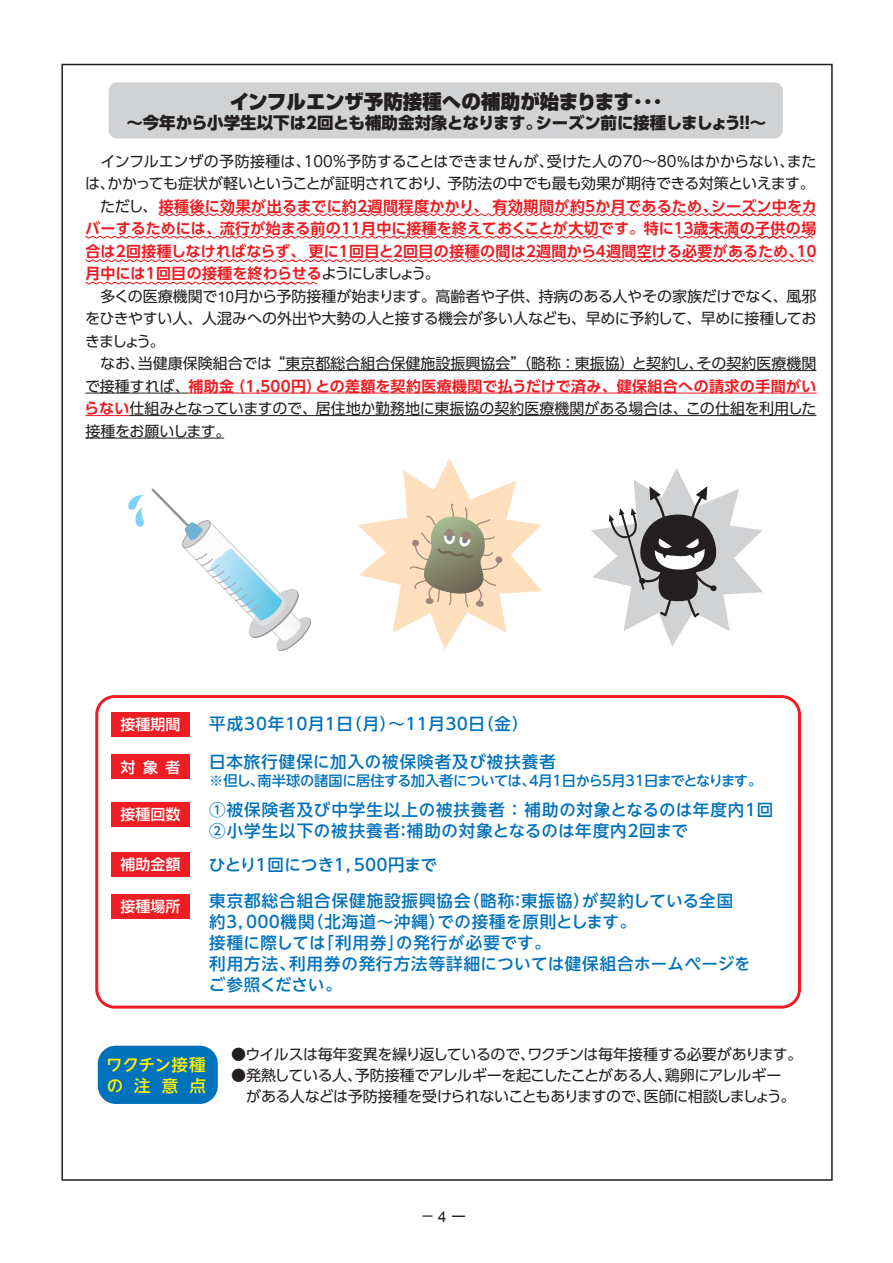
<style>
.page{position:relative;width:893px;height:1263px;background:#fff}
.page>*{position:absolute;margin:0;border:0;box-sizing:border-box;transform-origin:0 0}
.t1{font:900 19.5px "Shin Go Pro";letter-spacing:-.005em;color:#231f20}
.t2{font:500 16.5px/21px "UD Shin Go NT Pro";letter-spacing:.05em;color:#0072bc}
.t3{font:800 16.5px "UD Shin Go Pro";letter-spacing:-.015em;color:#231f20}
.t4{font:500 16.5px "UD Shin Go NT Pro";letter-spacing:-.135em;color:#0072bc}
.t5{font:500 16.5px "UD Shin Go NT Pro";letter-spacing:-.03em;color:#0072bc}
.t6{font:500 16.5px/21px "UD Shin Go NT Pro";letter-spacing:.045em;color:#fff101}
.t7{font:15px/22.5px "UD Shin Go Pro";letter-spacing:-.015em;color:#231f20}
.t8{font:700 15px/22.5px "UD Shin Go Pro De";letter-spacing:.015em;color:#ee1d23}
.t9{font:500 15px "Shin Go Pro";color:#fff}
.t10{font:500 14.25px "UD Shin Go NT Pro";letter-spacing:-.035em;color:#0072bc}
.s1{font-family:"Arial"}
.s2{font-family:"UD Shin Go Pro";font-weight:400;color:#231f20}
.s3{font-family:"UD Shin Go Pro De";font-weight:700;color:#ee1d23}
</style>
<div class="page">
<svg style="left:158px;top:213px;width:658px;height:4px"></svg>
<svg style="left:85px;top:281px;width:232px;height:4px"></svg>
<svg style="left:85px;top:235px;width:518px;height:4px"></svg>
<hr style="left:278px;top:370px;width:268px;height:1px;background:#231f20">
<svg style="left:546px;top:370px;width:29px;height:1px"></svg>
<hr style="left:575px;top:370px;width:241px;height:1px;background:#231f20">
<hr style="left:85px;top:393px;width:45px;height:1px;background:#231f20">
<hr style="left:130px;top:393px;width:58px;height:1px;background:#231f20">
<hr style="left:188px;top:393px;width:629px;height:1px;background:#ee1d23">
<svg style="left:85px;top:415px;width:44px;height:1px"></svg>
<hr style="left:129px;top:415px;width:687px;height:1px;background:#231f20">
<hr style="left:85px;top:438px;width:139px;height:1px;background:#231f20">
<div style="left:109px;top:82px;width:674px;height:56px;background:#d1d2d4;border-radius:9px"></div>
<div style="left:111px;top:894px;width:79px;height:24px;background:#ee1d23"></div>
<div style="left:111px;top:852px;width:79px;height:25px;background:#ee1d23"></div>
<div style="left:111px;top:802px;width:79px;height:24px;background:#ee1d23"></div>
<div style="left:111px;top:754px;width:79px;height:25px;background:#ee1d23"></div>
<div style="left:111px;top:712px;width:79px;height:25px;background:#ee1d23"></div>
<div style="left:95px;top:695px;width:706px;height:313px;border:3px solid #ee1d23;border-radius:18px"></div>
<svg style="left:151px;top:488px;width:160px;height:163px"></svg>
<svg style="left:128px;top:495px;width:16px;height:32px"></svg>
<div style="left:98px;top:1046px;width:120px;height:58px;background:#0072bc;border-radius:18px"></div>
<svg style="left:591px;top:468px;width:172px;height:179px"></svg>
<svg style="left:358px;top:458px;width:184px;height:192px"></svg>
<svg style="left:677px;top:235px;width:137px;height:4px"></svg>
<svg style="left:85px;top:259px;width:729px;height:4px"></svg>
<h1 class="t1" style="left:230px;top:86px;width:434px">インフルエンザ予防接種への補助が始まります･･･</h1>
<p class="t3" style="left:126px;top:109px;width:641px">～今年から小学生以下は2回とも補助金対象となります。シーズン前に接種しましょう！！～</p>
<p class="t7" style="left:85px;top:149px;width:733px">　インフルエンザの予防接種は、１００％予防することはできませんが、受けた人の７０～８０<span class="s1">%</span>はかからない、または、かかっても症状が軽いということが証明されており、予防法の中でも最も効果が期待できる対策といえます。</p>
<p class="t8" style="left:85px;top:194px;width:735px"><span class="s2">　ただし、</span>接種後に効果が出るまでに約２週間程度かかり、 有効期間が約５か月であるため、シーズン中をカバーするためには、流行が始まる前の１１月中に接種を終えておくことが大切です。特に１３歳未満の子供の場合は2回接種しなければならず、 更に1回目と２回目の接種の間は2週間から4週間空ける必要があるため、１０月中には1回目の接種を終わらせる<span class="s2">ようにしましょう。</span></p>
<p class="t7" style="left:85px;top:284px;width:733px">　多くの医療機関で<span class="s1">10</span>月から予防接種が始まります。高齢者や子供、持病のある人やその家族だけでなく、風邪をひきやすい人、人混みへの外出や大勢の人と接する機会が多い人なども、早めに予約して、早めに接種しておきましょう。<br>　なお、当健康保険組合では“東京都総合組合保健施設振興協会”（略称：東振協）と契約し、その契約医療機関</p>
<p class="t8" style="left:85px;top:374px;width:733px"><span class="s2">で接種すれば、</span>補助金（1,500円）との差額を契約医療機関で払うだけで済み、健保組合への請求の手間がい</p>
<p class="t7" style="left:84px;top:397px;width:734px"><span class="s3">らない</span>仕組みとなっていますので、居住地か勤務地に東振協の契約医療機関がある場合は、この仕組を利用した接種をお願いします。</p>
<p class="t9" style="left:121px;top:712px;width:61px">接種期間</p>
<p class="t4" style="left:209px;top:711px;width:321px">平成30年１０月１日（月）～１１月３０日（金）</p>
<p class="t9" style="left:121px;top:755px;width:61px">対象者</p>
<p class="t2" style="left:209px;top:750px;width:348px">日本旅行健保に加入の被保険者及び被扶養者</p>
<p class="t10" style="left:209px;top:769px;width:554px">※但し、南半球の諸国に居住する加入者については、4月1日から5月31日までとなります。</p>
<p class="t9" style="left:121px;top:802px;width:61px">接種回数</p>
<p class="t2" style="left:209px;top:799px;width:566px">①被保険者及び中学生以上の被扶養者 ： 補助の対象となるのは年度内１回<br>②小学生以下の被扶養者：補助の対象となるのは年度内２回まで</p>
<p class="t9" style="left:121px;top:852px;width:61px">補助金額</p>
<p class="t5" style="left:209px;top:851px;width:230px">ひとり1回につき１，５００円まで</p>
<p class="t9" style="left:121px;top:894px;width:61px">接種場所</p>
<p class="t2" style="left:209px;top:890px;width:543px">東京都総合組合保健施設振興協会（略称：東振協）が契約している全国約３，０００機関（北海道～沖縄）での接種を原則とします。<br>接種に際しては「利用券」の発行が必要です。<br>利用方法、利用券の発行方法等詳細については健保組合ホームページをご参照ください。</p>
<p class="t6" style="left:106px;top:1053px;width:101px">ワクチン接種の注意点</p>
<p class="t7" style="left:231px;top:1042px;width:573px">●ウイルスは毎年変異を繰り返しているので、ワクチンは毎年接種する必要があります。</p>
<p class="t7" style="left:231px;top:1064px;width:566px;line-height:21px">●発熱している人、予防接種でアレルギーを起こしたことがある人、鶏卵にアレルギー　がある人などは予防接種を受けられないこともありますので、医師に相談しましょう。</p>
<p class="t7" style="left:420px;top:1204px;width:48px">－ <span class="s1">4</span> ー</p>
</div>
